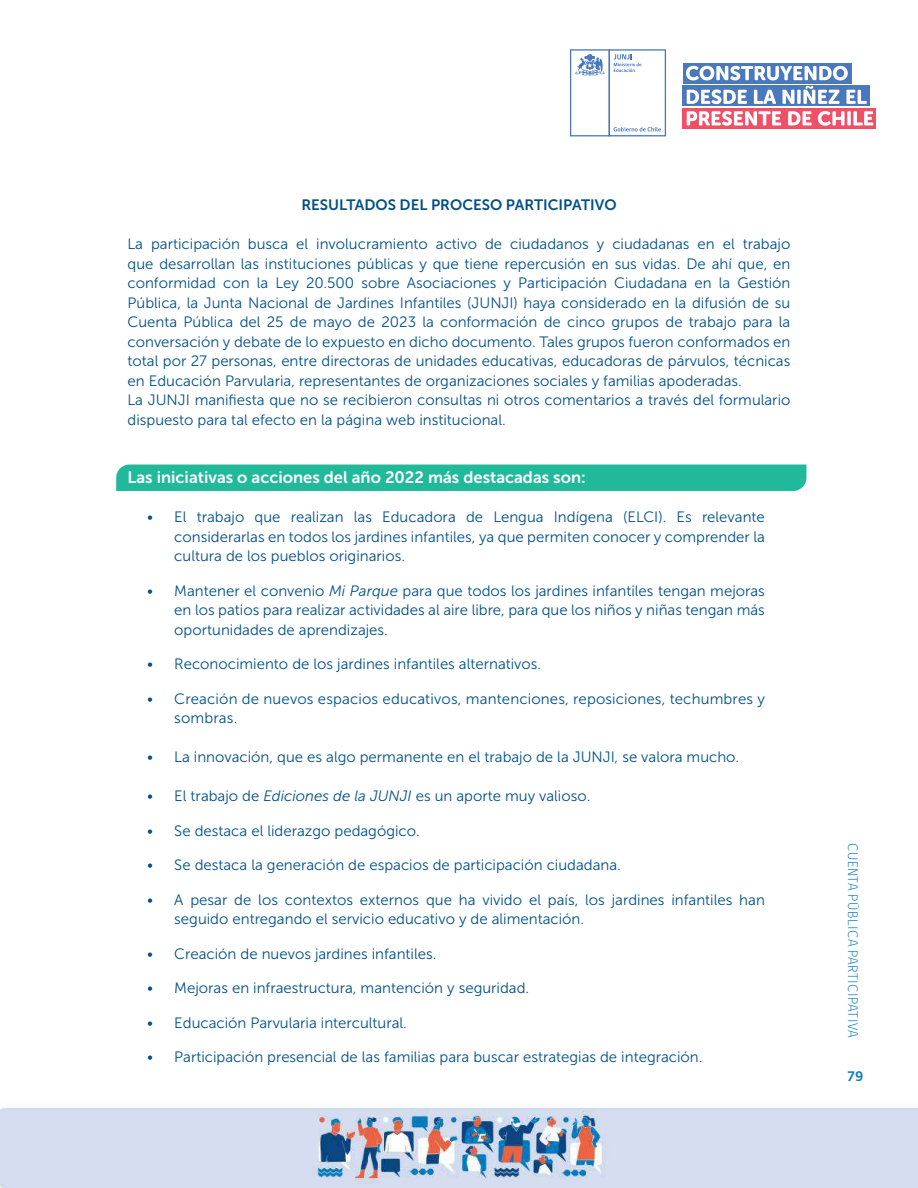
<style>
.page{position:relative;width:918px;height:1188px;background:#fff}
.page>*{position:absolute;margin:0;border:0;box-sizing:border-box;transform-origin:0 0}
.t1{font:16.5px "Museo Sans 700";color:#fff}
.t2{font:15px/19.5px "Museo Sans 300";color:#035088}
.t3{font:15px "Museo Sans 700";color:#035088}
.t4{font:300 14.25px "gob CL";letter-spacing:.035em;color:#107ec2}
.t5{font:700 14.25px "gob CL";color:#107ec2}
.s1{font-style:italic}
</style>
<div class="page">
<img style="left:0;top:1107px;width:918px;height:81px">
<svg style="left:570px;top:49px;width:96px;height:87px"></svg>
<div style="left:683px;top:108px;width:193px;height:21px;background:#ef5067"></div>
<div style="left:683px;top:63px;width:168px;height:20px;background:#4a78bd"></div>
<svg style="left:686px;top:66px;width:162px;height:14px"></svg>
<div style="left:683px;top:85px;width:187px;height:21px;background:#4a78bd"></div>
<svg style="left:687px;top:89px;width:60px;height:15px"></svg>
<svg style="left:754px;top:90px;width:22px;height:14px"></svg>
<svg style="left:783px;top:90px;width:11px;height:14px"></svg>
<svg style="left:797px;top:90px;width:4px;height:14px"></svg>
<svg style="left:803px;top:86px;width:37px;height:18px"></svg>
<svg style="left:846px;top:90px;width:21px;height:14px"></svg>
<svg style="left:687px;top:111px;width:94px;height:15px"></svg>
<svg style="left:788px;top:111px;width:24px;height:14px"></svg>
<svg style="left:818px;top:111px;width:27px;height:15px"></svg>
<svg style="left:847px;top:111px;width:4px;height:14px"></svg>
<svg style="left:853px;top:111px;width:20px;height:14px"></svg>
<div style="left:116px;top:465px;width:690px;height:26px;background:#20ba9b"></div>
<p class="t3" style="left:301px;top:197px;width:317px">RESULTADOS DEL PROCESO PARTICIPATIVO</p>
<p class="t2" style="left:128px;top:234px;width:664px">La participación busca el involucramiento activo de ciudadanos y ciudadanas en el trabajo que desarrollan las instituciones públicas y que tiene repercusión en sus vidas. De ahí que, en conformidad con la Ley 20.500 sobre Asociaciones y Participación Ciudadana en la Gestión Pública, la Junta Nacional de Jardines Infantiles (JUNJI) haya considerado en la difusión de su Cuenta Pública del 25 de mayo de 2023 la conformación de cinco grupos de trabajo para la conversación y debate de lo expuesto en dicho documento. Tales grupos fueron conformados en total por 27 personas, entre directoras de unidades educativas, educadoras de párvulos, técnicas en Educación Parvularia, representantes de organizaciones sociales y familias apoderadas.<br>La JUNJI manifiesta que no se recibieron consultas ni otros comentarios a través del formulario dispuesto para tal efecto en la página web institucional.</p>
<p class="t1" style="left:128px;top:468px;width:460px">Las iniciativas o acciones del año 2022 más destacadas son:</p>
<p class="t2" style="left:174px;top:507px;width:592px;text-align:justify;text-indent:-27px">• El trabajo que realizan las Educadora de Lengua Indígena (ELCI). Es relevante considerarlas en todos los jardines infantiles, ya que permiten conocer y comprender la cultura de los pueblos originarios.</p>
<p class="t2" style="left:174px;top:581px;width:592px;text-align:justify;text-indent:-27px">• Mantener el convenio <span class="s1">Mi Parque</span> para que todos los jardines infantiles tengan mejoras en los patios para realizar actividades al aire libre, para que los niños y niñas tengan más oportunidades de aprendizajes.</p>
<p class="t2" style="left:147px;top:654px;width:395px">• Reconocimiento de los jardines infantiles alternativos.</p>
<p class="t2" style="left:174px;top:689px;width:592px;text-indent:-27px">• Creación de nuevos espacios educativos, mantenciones, reposiciones, techumbres y sombras.</p>
<p class="t2" style="left:147px;top:747px;width:594px">• La innovación, que es algo permanente en el trabajo de la JUNJI, se valora mucho.</p>
<p class="t2" style="left:147px;top:786px;width:445px">• El trabajo de <span class="s1">Ediciones de la JUNJI</span> es un aporte muy valioso.</p>
<p class="t2" style="left:147px;top:821px;width:274px">• Se destaca el liderazgo pedagógico.</p>
<p class="t2" style="left:147px;top:855px;width:475px">• Se destaca la generación de espacios de participación ciudadana.</p>
<p class="t2" style="left:174px;top:890px;width:592px;text-indent:-27px">• A pesar de los contextos externos que ha vivido el país, los jardines infantiles han seguido entregando el servicio educativo y de alimentación.</p>
<p class="t2" style="left:147px;top:944px;width:291px">• Creación de nuevos jardines infantiles.</p>
<p class="t2" style="left:147px;top:978px;width:383px">• Mejoras en infraestructura, mantención y seguridad.</p>
<p class="t2" style="left:147px;top:1013px;width:261px">• Educación Parvularia intercultural.</p>
<p class="t2" style="left:147px;top:1047px;width:557px">• Participación presencial de las familias para buscar estrategias de integración.</p>
<p class="t4" style="left:863px;top:843px;width:196px;rotate:90deg">CUENTA PÚBLICA PARTICIPATIVA</p>
<p class="t5" style="left:847px;top:1067px;width:18px">79</p>
</div>
